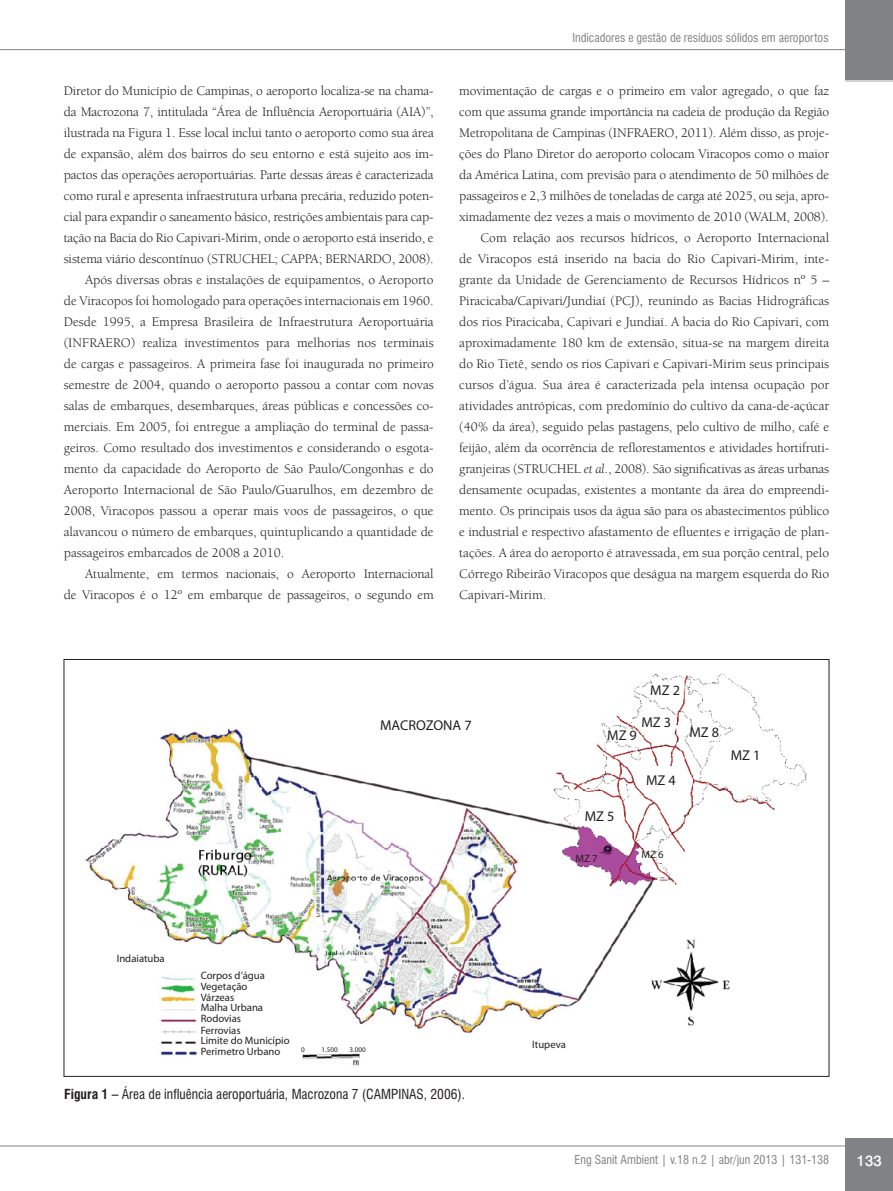
<style>
.page{position:relative;width:893px;height:1191px;background:#fff}
.page>*{position:absolute;margin:0;border:0;box-sizing:border-box;transform-origin:0 0}
.t1{font:500 15px "Swiss 721 BT";color:#fff}
.t2{font:14.25px "Myriad Pro";color:#231f20}
._05_0_texto_txt{font:13.5px/21px "Berkeley Std";letter-spacing:-.01em;color:#231f20;text-align:justify}
._07_0_tabela-img-tit{font:condensed 13.5px "Swiss 721 BT";color:#231f20}
._09_0_cabecalho{font:condensed 12px "Swiss 721 BT";color:#808285}
.t3{font:10.65px/10.9px "Myriad Pro";color:#231f20}
.t4{font:7.2px "Myriad Pro";color:#231f20}
.s1{font-style:italic}
.s2{font-weight:700}
</style>
<div class="page">
<div style="left:845px;top:0;width:48px;height:82px;background:#d1d2d4"></div>
<div style="left:845px;top:0;width:48px;height:80px;background:#808285"></div>
<hr style="left:0;top:1145px;width:874px;height:1px;background:#808285">
<div style="left:845px;top:1138px;width:48px;height:53px;background:#808285"></div>
<hr style="left:0;top:49px;width:866px;height:1px;background:#808285">
<img style="left:85px;top:673px;width:722px;height:393px">
<p class="_05_0_texto_txt" style="left:64px;top:80px;width:371px">Diretor do Município de Campinas, o aeroporto localiza-se na chama&shy;da Macrozona 7, intitulada “Área de Influência Aeroportuária (AIA)”, ilustrada na Figura 1. Esse local inclui tanto o aeroporto como sua área de expansão, além dos bairros do seu entorno e está sujeito aos im&shy;pactos das operações aeroportuárias. Parte dessas áreas é caracterizada como rural e apresenta infraestrutura urbana precária, reduzido poten&shy;cial para expandir o saneamento básico, restrições ambientais para cap&shy;tação na Bacia do Rio Capivari-Mirim, onde o aeroporto está inserido, e sistema viário descontínuo (STRUCHEL; CAPPA; BERNARDO, 2008).</p>
<p class="_05_0_texto_txt" style="left:64px;top:269px;width:371px;text-indent:21px">Após diversas obras e instalações de equipamentos, o Aeroporto de Viracopos foi homologado para operações internacionais em 1960.<br>Desde 1995, a Empresa Brasileira de Infraestrutura Aeroportuária (INFRAERO) realiza investimentos para melhorias nos terminais de cargas e passageiros. A primeira fase foi inaugurada no primeiro semestre de 2004, quando o aeroporto passou a contar com novas salas de embarques, desembarques, áreas públicas e concessões co&shy;merciais. Em 2005, foi entregue a ampliação do terminal de passa&shy;geiros. Como resultado dos investimentos e considerando o esgota&shy;mento da capacidade do Aeroporto de São Paulo/Congonhas e do Aeroporto Internacional de São Paulo/Guarulhos, em dezembro de 2008, Viracopos passou a operar mais voos de passageiros, o que alavancou o número de embarques, quintuplicando a quantidade de passageiros embarcados de 2008 a 2010.</p>
<p class="_05_0_texto_txt" style="left:64px;top:563px;width:371px;text-align:right">Atualmente, em termos nacionais, o Aeroporto Internacional<br>de Viracopos é o 12º em embarque de passageiros, o segundo em</p>
<p class="_09_0_cabecalho" style="left:572px;top:30px;width:258px">Indicadores e gestão de resíduos sólidos em aeroportos</p>
<p class="_05_0_texto_txt" style="left:459px;top:80px;width:371px">movimentação de cargas e o primeiro em valor agregado, o que faz com que assuma grande importância na cadeia de produção da Região Metropolitana de Campinas (INFRAERO, 2011). Além disso, as proje&shy;ções do Plano Diretor do aeroporto colocam Viracopos como o maior da América Latina, com previsão para o atendimento de 50 milhões de passageiros e 2,3 milhões de toneladas de carga até 2025, ou seja, apro&shy;ximadamente dez vezes a mais o movimento de 2010 (WALM, 2008).</p>
<p class="_05_0_texto_txt" style="left:459px;top:227px;width:371px;text-indent:21px">Com relação aos recursos hídricos, o Aeroporto Internacional de Viracopos está inserido na bacia do Rio Capivari-Mirim, inte&shy;grante da Unidade de Gerenciamento de Recursos Hídricos nº 5 – Piracicaba/Capivari/Jundiaí (PCJ), reunindo as Bacias Hidrográficas dos rios Piracicaba, Capivari e Jundiaí. A bacia do Rio Capivari, com aproximadamente 180 km de extensão, situa-se na margem direita do Rio Tietê, sendo os rios Capivari e Capivari-Mirim seus principais cursos d’água. Sua área é caracterizada pela intensa ocupação por atividades antrópicas, com predomínio do cultivo da cana-de-açúcar (40% da área), seguido pelas pastagens, pelo cultivo de milho, café e feijão, além da ocorrência de reflorestamentos e atividades hortifruti&shy;granjeiras (STRUCHEL <span class="s1">et al</span>., 2008). São significativas as áreas urbanas densamente ocupadas, existentes a montante da área do empreendi&shy;mento. Os principais usos da água são para os abastecimentos público e industrial e respectivo afastamento de efluentes e irrigação de plan&shy;tações. A área do aeroporto é atravessada, em sua porção central, pelo Córrego Ribeirão Viracopos que deságua na margem esquerda do Rio Capivari-Mirim.</p>
<p class="t2" style="left:380px;top:716px;width:93px">MACROZONA 7</p>
<p class="t3" style="left:117px;top:953px;width:50px">Indaiatuba</p>
<p class="t3" style="left:201px;top:969px;width:66px">Corpos d’água</p>
<p class="t3" style="left:201px;top:980px;width:64px;line-height:10.5px">Vegetação<br>Várzeas<br>Malha Urbana</p>
<p class="t3" style="left:201px;top:1013px;width:90px">Rodovias<br>Ferrovias<br>Limite do Município<br>Perimetro Urbano</p>
<p class="t4" style="left:301px;top:1045px;width:5px">0</p>
<p class="t4" style="left:322px;top:1045px;width:18px">1.500</p>
<p class="t4" style="left:350px;top:1045px;width:18px">3.000</p>
<p class="_07_0_tabela-img-tit" style="left:64px;top:1086px;width:402px"><span class="s2">Figura 1 –</span> Área de influência aeroportuária, Macrozona 7 (CAMPINAS, 2006).</p>
<p class="t2" style="left:650px;top:681px;width:31px">MZ 2</p>
<p class="t2" style="left:641px;top:713px;width:31px">MZ 3</p>
<p class="t2" style="left:607px;top:727px;width:31px">MZ 9</p>
<p class="t2" style="left:689px;top:723px;width:31px">MZ 8</p>
<p class="t2" style="left:585px;top:807px;width:31px">MZ 5</p>
<p class="t3" style="left:575px;top:852px;width:24px">MZ 7</p>
<p class="t2" style="left:646px;top:772px;width:31px">MZ 4</p>
<p class="t3" style="left:641px;top:849px;width:24px">MZ 6</p>
<p class="t2" style="left:731px;top:746px;width:31px">MZ 1</p>
<p class="t3" style="left:532px;top:1039px;width:35px">Itupeva</p>
<p class="_09_0_cabecalho" style="left:575px;top:1152px;width:256px">Eng Sanit Ambient | v.18 n.2 | abr/jun 2013 | 131-138</p>
<p class="t1" style="left:857px;top:1151px;width:27px">133</p>
</div>
